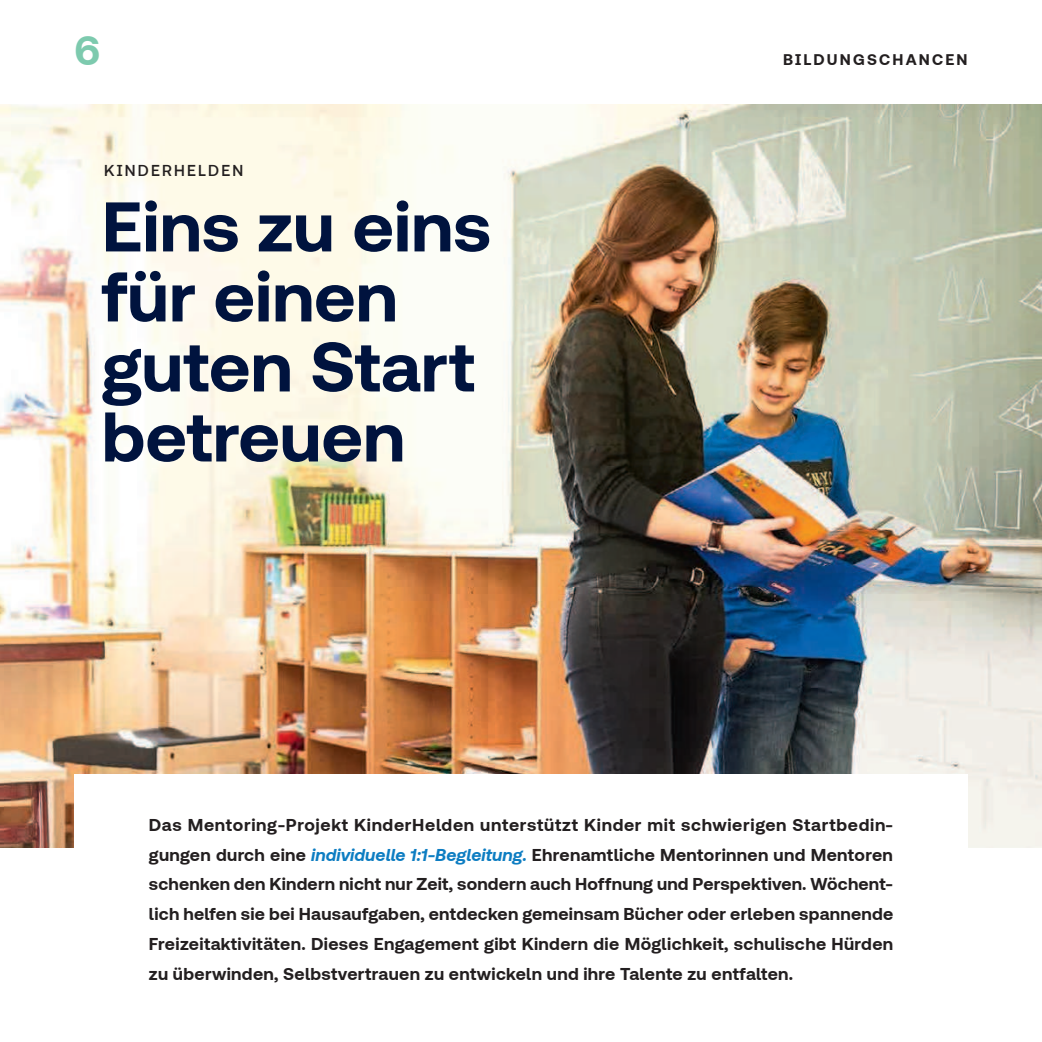
<style>
.page{position:relative;width:1042px;height:1042px;background:#fff}
.page>*{position:absolute;margin:0;border:0;box-sizing:border-box;transform-origin:0 0}
.t1{font:700 70px/70px "TUVSUD Pro";color:#00133e}
.t2{font:700 42px "TUVSUD Pro";color:#7dcaae}
.t3{font:700 17.5px/29.8px "TUVSUD Pro";letter-spacing:.02em;color:#231f20;text-align:justify}
.t4{font:700 15.75px "TUVSUD Pro";letter-spacing:.14em;color:#231f20}
.t5{font:500 15.75px "TUVSUD Pro";letter-spacing:.14em;color:#231f20}
.s1{font-style:italic;color:#0d7dc2}
</style>
<div class="page">
<img style="left:0;top:104px;width:1042px;height:744px">
<div style="left:74px;top:774px;width:893px;height:268px;background:#fff"></div>
<h2 class="t2" style="left:74px;top:35px;width:27px">6</h2>
<p class="t5" style="left:104px;top:161px;width:141px">KINDERHELDEN</p>
<h1 class="t1" style="left:102px;top:198px;width:391px">Eins zu eins für einen guten Start betreuen</h1>
<p class="t4" style="left:783px;top:50px;width:186px">BILDUNGSCHANCEN</p>
<p class="t3" style="left:149px;top:811px;width:746px">Das Mentoring-Projekt KinderHelden unterstützt Kinder mit schwierigen Startbedin&shy;gungen durch eine <span class="s1">individuelle 1:1-Begleitung.</span> Ehrenamtliche Mentorinnen und Mentoren schenken den Kindern nicht nur Zeit, sondern auch Hoffnung und Perspektiven. Wöchent&shy;lich helfen sie bei Hausaufgaben, entdecken gemeinsam Bücher oder erleben spannende Freizeitaktivitäten. Dieses Engagement gibt Kindern die Möglichkeit, schulische Hürden zu überwinden, Selbstvertrauen zu entwickeln und ihre Talente zu entfalten.</p>
</div>
